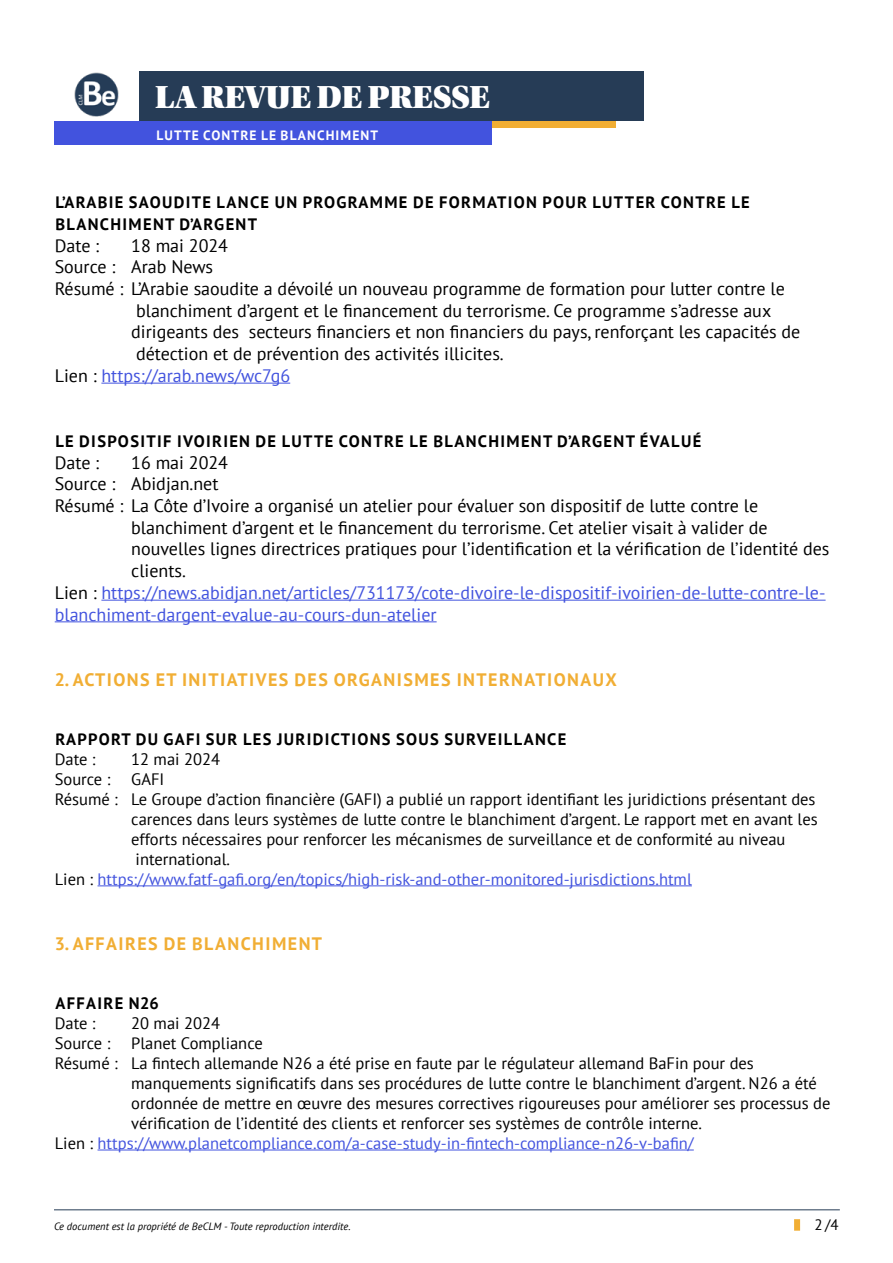
<style>
.page{position:relative;width:893px;height:1263px;background:#fff}
.page>*{position:absolute;margin:0;border:0;box-sizing:border-box;transform-origin:0 0}
.t1{font:33.75px "Utopia Std Black Headline";color:#fff}
.t2{font:18px "PT Sans";color:#000}
.t3{font:18px "PT Sans";color:#4253de}
.t4{font:700 18px "PT Sans";letter-spacing:.08em;color:#f1ae34}
.t5{font:16.5px "PT Sans";color:#000}
.t6{font:700 16.5px/21.8px "PT Sans";letter-spacing:.08em;color:#000}
.t7{font:16.5px "PT Sans";color:#4253de}
.t8{font:15px "PT Sans";color:#000}
.t9{font:700 13.5px "PT Sans";letter-spacing:.08em;color:#fff}
.t10{font:italic 10.5px "PT Sans";color:#000}
.s1{color:#000}
</style>
<div class="page">
<hr style="left:54px;top:1209px;width:786px;height:1px;background:#263c56">
<div style="left:794px;top:1219px;width:6px;height:12px;background:#f1ae34"></div>
<div style="left:492px;top:121px;width:124px;height:7px;background:#f1ae34"></div>
<div style="left:55px;top:121px;width:437px;height:24px;background:#4253de"></div>
<div style="left:139px;top:71px;width:504px;height:50px;background:#263c56"></div>
<hr style="left:101px;top:383px;width:189px;height:1px;background:#4253de">
<hr style="left:101px;top:600px;width:725px;height:1px;background:#4253de">
<hr style="left:55px;top:621px;width:382px;height:1px;background:#4253de">
<hr style="left:98px;top:885px;width:594px;height:1px;background:#4253de">
<hr style="left:98px;top:1149px;width:596px;height:1px;background:#4253de">
<img style="left:74px;top:72px;width:45px;height:45px">
<h1 class="t1" style="left:155px;top:80px;width:336px">LA REVUE DE PRESSE</h1>
<p class="t9" style="left:157px;top:126px;width:223px">LUTTE CONTRE LE BLANCHIMENT</p>
<p class="t6" style="left:55px;top:191px;width:696px">L’ARABIE SAOUDITE LANCE UN PROGRAMME DE FORMATION POUR LUTTER CONTRE LE<br>BLANCHIMENT D’ARGENT</p>
<p class="t2" style="left:55px;top:234px;width:46px">Date :</p>
<p class="t2" style="left:131px;top:234px;width:98px">18 mai 2024</p>
<p class="t2" style="left:55px;top:255px;width:160px">Source : Arab News</p>
<p class="t2" style="left:55px;top:277px;width:732px">Résumé : L’Arabie saoudite a dévoilé un nouveau programme de formation pour lutter contre le</p>
<p class="t2" style="left:136px;top:299px;width:637px">blanchiment d’argent et le financement du terrorisme. Ce programme s’adresse aux</p>
<p class="t2" style="left:131px;top:320px;width:671px">dirigeants des secteurs financiers et non financiers du pays, renforçant les capacités de</p>
<p class="t2" style="left:136px;top:342px;width:369px">détection et de prévention des activités illicites.</p>
<p class="t3" style="left:55px;top:364px;width:237px"><span class="s1">Lien :</span> https://arab.news/wc7g6</p>
<p class="t6" style="left:55px;top:430px;width:647px">LE DISPOSITIF IVOIRIEN DE LUTTE CONTRE LE BLANCHIMENT D’ARGENT ÉVALUÉ</p>
<p class="t2" style="left:55px;top:451px;width:46px">Date :</p>
<p class="t2" style="left:131px;top:451px;width:98px">16 mai 2024</p>
<p class="t2" style="left:55px;top:472px;width:165px">Source : Abidjan.net</p>
<p class="t2" style="left:55px;top:494px;width:705px">Résumé : La Côte d’Ivoire a organisé un atelier pour évaluer son dispositif de lutte contre le</p>
<p class="t2" style="left:131px;top:516px;width:638px">blanchiment d’argent et le financement du terrorisme. Cet atelier visait à valider de</p>
<p class="t2" style="left:131px;top:537px;width:700px">nouvelles lignes directrices pratiques pour l’identification et la vérification de l’identité des</p>
<p class="t2" style="left:131px;top:559px;width:56px">clients.</p>
<p class="t3" style="left:55px;top:581px;width:772px"><span class="s1">Lien :</span> https://news.abidjan.net/articles/731173/cote-divoire-le-dispositif-ivoirien-de-lutte-contre-le-</p>
<p class="t3" style="left:55px;top:603px;width:383px">blanchiment-dargent-evalue-au-cours-dun-atelier</p>
<p class="t4" style="left:55px;top:667px;width:564px">2. ACTIONS ET INITIATIVES DES ORGANISMES INTERNATIONAUX</p>
<p class="t6" style="left:55px;top:728px;width:512px">RAPPORT DU GAFI SUR LES JURIDICTIONS SOUS SURVEILLANCE</p>
<p class="t5" style="left:55px;top:749px;width:42px">Date :</p>
<p class="t5" style="left:131px;top:749px;width:90px">12 mai 2024</p>
<p class="t5" style="left:55px;top:769px;width:57px">Source :</p>
<p class="t5" style="left:131px;top:769px;width:35px">GAFI</p>
<p class="t5" style="left:55px;top:789px;width:762px">Résumé : Le Groupe d’action financière (GAFI) a publié un rapport identifiant les juridictions présentant des</p>
<p class="t5" style="left:131px;top:808px;width:688px">carences dans leurs systèmes de lutte contre le blanchiment d’argent. Le rapport met en avant les</p>
<p class="t5" style="left:131px;top:828px;width:656px">efforts nécessaires pour renforcer les mécanismes de surveillance et de conformité au niveau</p>
<p class="t5" style="left:136px;top:848px;width:96px">international.</p>
<p class="t7" style="left:55px;top:868px;width:639px"><span class="s1">Lien :</span> https://www.fatf-gafi.org/en/topics/high-risk-and-other-monitored-jurisdictions.html</p>
<p class="t4" style="left:55px;top:931px;width:269px">3. AFFAIRES DE BLANCHIMENT</p>
<p class="t6" style="left:55px;top:992px;width:105px">AFFAIRE N26</p>
<p class="t5" style="left:55px;top:1013px;width:42px">Date :</p>
<p class="t5" style="left:131px;top:1013px;width:90px">20 mai 2024</p>
<p class="t5" style="left:55px;top:1033px;width:57px">Source :</p>
<p class="t5" style="left:131px;top:1033px;width:133px">Planet Compliance</p>
<p class="t5" style="left:55px;top:1053px;width:701px">Résumé : La fintech allemande N26 a été prise en faute par le régulateur allemand BaFin pour des</p>
<p class="t5" style="left:131px;top:1073px;width:687px">manquements significatifs dans ses procédures de lutte contre le blanchiment d’argent. N26 a été</p>
<p class="t5" style="left:131px;top:1092px;width:701px">ordonnée de mettre en œuvre des mesures correctives rigoureuses pour améliorer ses processus de</p>
<p class="t5" style="left:131px;top:1112px;width:572px">vérification de l’identité des clients et renforcer ses systèmes de contrôle interne.</p>
<p class="t7" style="left:55px;top:1132px;width:641px"><span class="s1">Lien :</span> https://www.planetcompliance.com/a-case-study-in-fintech-compliance-n26-v-bafin/</p>
<p class="t10" style="left:54px;top:1219px;width:298px">Ce document est la propriété de BeCLM - Toute reproduction interdite.</p>
<p class="t8" style="left:814px;top:1215px;width:26px">2/4</p>
</div>
